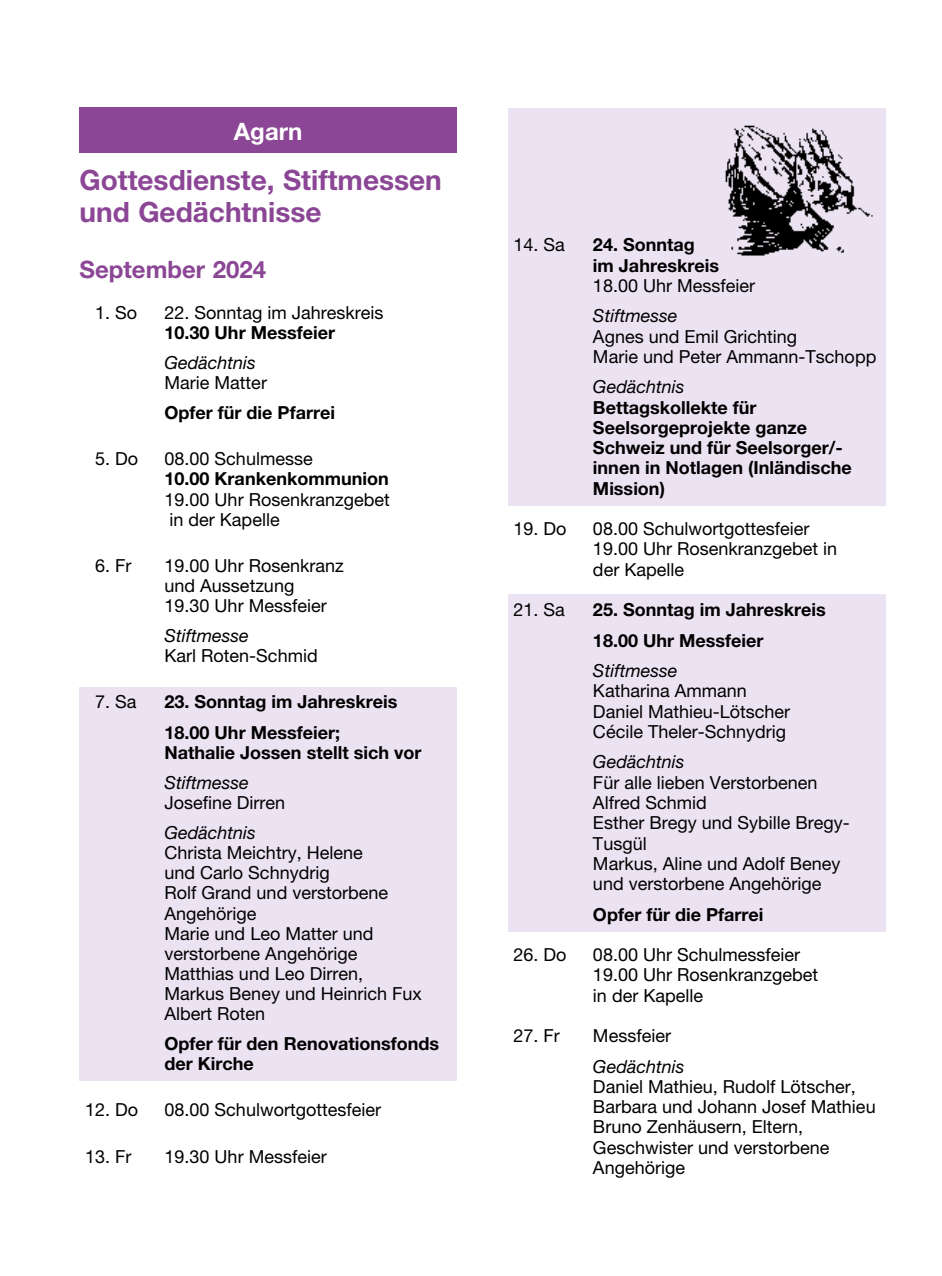
<style>
.page{position:relative;width:942px;height:1276px;background:#fff}
.page>*{position:absolute;margin:0;border:0;box-sizing:border-box;transform-origin:0 0}
.t1{font:700 28px/32px "Helvetica Neue LT Pro";color:#8b4695}
.t2{font:700 24px "Helvetica Neue LT Pro";color:#8b4695}
.t3{font:700 24px "Helvetica Neue LT Pro";color:#fff}
.t4{font:18px/20.2px "Helvetica Neue LT Pro";color:#000}
.t5{font:700 18px/20.2px "Helvetica Neue LT Pro";color:#000}
.t6{font:italic 18px "Helvetica Neue LT Pro";color:#000}
</style>
<div class="page">
<div style="left:79px;top:687px;width:377px;height:32px;background:#ebe3f2"></div>
<div style="left:79px;top:717px;width:377px;height:32px;background:#ebe3f2"></div>
<div style="left:79px;top:737px;width:377px;height:32px;background:#ebe3f2"></div>
<div style="left:79px;top:767px;width:377px;height:32px;background:#ebe3f2"></div>
<div style="left:79px;top:787px;width:377px;height:33px;background:#ebe3f2"></div>
<div style="left:79px;top:817px;width:377px;height:33px;background:#ebe3f2"></div>
<div style="left:79px;top:838px;width:377px;height:52px;background:#ebe3f2"></div>
<div style="left:79px;top:878px;width:377px;height:52px;background:#ebe3f2"></div>
<div style="left:79px;top:918px;width:377px;height:52px;background:#ebe3f2"></div>
<div style="left:79px;top:958px;width:377px;height:52px;background:#ebe3f2"></div>
<div style="left:79px;top:998px;width:377px;height:32px;background:#ebe3f2"></div>
<div style="left:79px;top:1028px;width:377px;height:53px;background:#ebe3f2"></div>
<div style="left:507px;top:108px;width:377px;height:32px;background:#ebe3f2"></div>
<div style="left:507px;top:129px;width:377px;height:32px;background:#ebe3f2"></div>
<div style="left:507px;top:149px;width:377px;height:32px;background:#ebe3f2"></div>
<div style="left:507px;top:169px;width:377px;height:32px;background:#ebe3f2"></div>
<div style="left:507px;top:189px;width:377px;height:33px;background:#ebe3f2"></div>
<div style="left:507px;top:210px;width:377px;height:32px;background:#ebe3f2"></div>
<div style="left:507px;top:230px;width:377px;height:32px;background:#ebe3f2"></div>
<div style="left:507px;top:250px;width:377px;height:32px;background:#ebe3f2"></div>
<div style="left:507px;top:270px;width:377px;height:33px;background:#ebe3f2"></div>
<div style="left:507px;top:301px;width:377px;height:32px;background:#ebe3f2"></div>
<div style="left:507px;top:321px;width:377px;height:32px;background:#ebe3f2"></div>
<div style="left:507px;top:341px;width:377px;height:33px;background:#ebe3f2"></div>
<div style="left:507px;top:372px;width:377px;height:32px;background:#ebe3f2"></div>
<div style="left:507px;top:392px;width:377px;height:113px;background:#ebe3f2"></div>
<div style="left:507px;top:595px;width:377px;height:32px;background:#ebe3f2"></div>
<div style="left:507px;top:625px;width:377px;height:32px;background:#ebe3f2"></div>
<div style="left:507px;top:656px;width:377px;height:32px;background:#ebe3f2"></div>
<div style="left:507px;top:676px;width:377px;height:32px;background:#ebe3f2"></div>
<div style="left:507px;top:696px;width:377px;height:32px;background:#ebe3f2"></div>
<div style="left:507px;top:716px;width:377px;height:33px;background:#ebe3f2"></div>
<div style="left:507px;top:747px;width:377px;height:32px;background:#ebe3f2"></div>
<div style="left:507px;top:767px;width:377px;height:32px;background:#ebe3f2"></div>
<div style="left:507px;top:787px;width:377px;height:33px;background:#ebe3f2"></div>
<div style="left:507px;top:808px;width:377px;height:52px;background:#ebe3f2"></div>
<div style="left:507px;top:848px;width:377px;height:53px;background:#ebe3f2"></div>
<div style="left:507px;top:899px;width:377px;height:32px;background:#ebe3f2"></div>
<div style="left:79px;top:108px;width:377px;height:45px;background:#8b4695"></div>
<img style="left:725px;top:125px;width:148px;height:131px">
<h2 class="t3" style="left:234px;top:116px;width:70px">Agarn</h2>
<h1 class="t1" style="left:79px;top:163px;width:364px">Gottesdienste, Stiftmessen und Gedächtnisse</h1>
<h2 class="t2" style="left:79px;top:255px;width:188px">September 2024</h2>
<p class="t4" style="left:95px;top:302px;width:44px">1. So</p>
<p class="t4" style="left:164px;top:302px;width:220px">22. Sonntag im Jahreskreis</p>
<p class="t5" style="left:164px;top:322px;width:172px">10.30 Uhr Messfeier</p>
<p class="t6" style="left:164px;top:352px;width:93px">Gedächtnis</p>
<p class="t4" style="left:164px;top:372px;width:104px">Marie Matter</p>
<p class="t5" style="left:164px;top:402px;width:172px">Opfer für die Pfarrei</p>
<p class="t4" style="left:95px;top:448px;width:45px">5. Do</p>
<p class="t4" style="left:164px;top:448px;width:150px">08.00 Schulmesse</p>
<p class="t5" style="left:164px;top:468px;width:225px">10.00 Krankenkommunion</p>
<p class="t4" style="left:164px;top:489px;width:227px">19.00 Uhr Rosenkranzgebet in der Kapelle</p>
<p class="t4" style="left:95px;top:555px;width:38px">6. Fr</p>
<p class="t4" style="left:164px;top:555px;width:181px">19.00 Uhr Rosenkranz und Aussetzung<br>19.30 Uhr Messfeier</p>
<p class="t6" style="left:164px;top:625px;width:86px">Stiftmesse</p>
<p class="t4" style="left:164px;top:645px;width:155px">Karl Roten-Schmid</p>
<p class="t4" style="left:95px;top:691px;width:43px">7. Sa</p>
<p class="t5" style="left:164px;top:686px;width:234px;line-height:30.2px">23. Sonntag im Jahreskreis<br>18.00 Uhr Messfeier;</p>
<p class="t5" style="left:164px;top:742px;width:258px">Nathalie Jossen stellt sich vor</p>
<p class="t6" style="left:164px;top:771px;width:86px">Stiftmesse</p>
<p class="t4" style="left:164px;top:792px;width:122px">Josefine Dirren</p>
<p class="t6" style="left:164px;top:822px;width:93px">Gedächtnis</p>
<p class="t4" style="left:164px;top:842px;width:259px">Christa Meichtry, Helene<br>und Carlo Schnydrig<br>Rolf Grand und verstorbene<br>Angehörige<br>Marie und Leo Matter und verstorbene Angehörige<br>Matthias und Leo Dirren,<br>Markus Beney und Heinrich Fux<br>Albert Roten</p>
<p class="t5" style="left:164px;top:1033px;width:276px">Opfer für den Renovationsfonds der Kirche</p>
<p class="t4" style="left:85px;top:1099px;width:55px">12. Do</p>
<p class="t4" style="left:164px;top:1099px;width:218px">08.00 Schulwortgottesfeier</p>
<p class="t4" style="left:85px;top:1146px;width:48px">13. Fr</p>
<p class="t4" style="left:164px;top:1146px;width:164px">19.30 Uhr Messfeier</p>
<p class="t4" style="left:513px;top:234px;width:53px">14. Sa</p>
<p class="t5" style="left:592px;top:234px;width:127px">24. Sonntag im Jahreskreis</p>
<p class="t4" style="left:592px;top:275px;width:164px">18.00 Uhr Messfeier</p>
<p class="t6" style="left:592px;top:305px;width:86px">Stiftmesse</p>
<p class="t4" style="left:592px;top:326px;width:285px">Agnes und Emil Grichting<br>Marie und Peter Ammann-Tschopp</p>
<p class="t6" style="left:592px;top:376px;width:93px">Gedächtnis</p>
<p class="t5" style="left:592px;top:397px;width:260px">Bettagskollekte für<br>Seelsorgeprojekte ganze<br>Schweiz und für Seelsorger/- innen in Notlagen (Inländische<br>Mission)</p>
<p class="t4" style="left:513px;top:518px;width:55px">19. Do</p>
<p class="t4" style="left:592px;top:518px;width:246px">08.00 Schulwortgottesfeier<br>19.00 Uhr Rosenkranzgebet in der Kapelle</p>
<p class="t4" style="left:513px;top:599px;width:53px">21. Sa</p>
<p class="t5" style="left:592px;top:594px;width:234px;line-height:30.6px">25. Sonntag im Jahreskreis<br>18.00 Uhr Messfeier</p>
<p class="t6" style="left:592px;top:660px;width:86px">Stiftmesse</p>
<p class="t4" style="left:592px;top:680px;width:199px">Katharina Ammann<br>Daniel Mathieu-Lötscher<br>Cécile Theler-Schnydrig</p>
<p class="t6" style="left:592px;top:751px;width:93px">Gedächtnis</p>
<p class="t4" style="left:592px;top:772px;width:258px">Für alle lieben Verstorbenen<br>Alfred Schmid<br>Esther Bregy und Sybille Bregy-<br>Tusgül<br>Markus, Aline und Adolf Beney und verstorbene Angehörige</p>
<p class="t5" style="left:592px;top:903px;width:172px">Opfer für die Pfarrei</p>
<p class="t4" style="left:513px;top:944px;width:55px">26. Do</p>
<p class="t4" style="left:592px;top:944px;width:227px">08.00 Uhr Schulmessfeier<br>19.00 Uhr Rosenkranzgebet in der Kapelle</p>
<p class="t4" style="left:513px;top:1025px;width:48px">27. Fr</p>
<p class="t4" style="left:592px;top:1025px;width:79px">Messfeier</p>
<p class="t6" style="left:592px;top:1055px;width:93px">Gedächtnis</p>
<p class="t4" style="left:592px;top:1076px;width:284px">Daniel Mathieu, Rudolf Lötscher,<br>Barbara und Johann Josef Mathieu<br>Bruno Zenhäusern, Eltern,<br>Geschwister und verstorbene<br>Angehörige</p>
</div>
